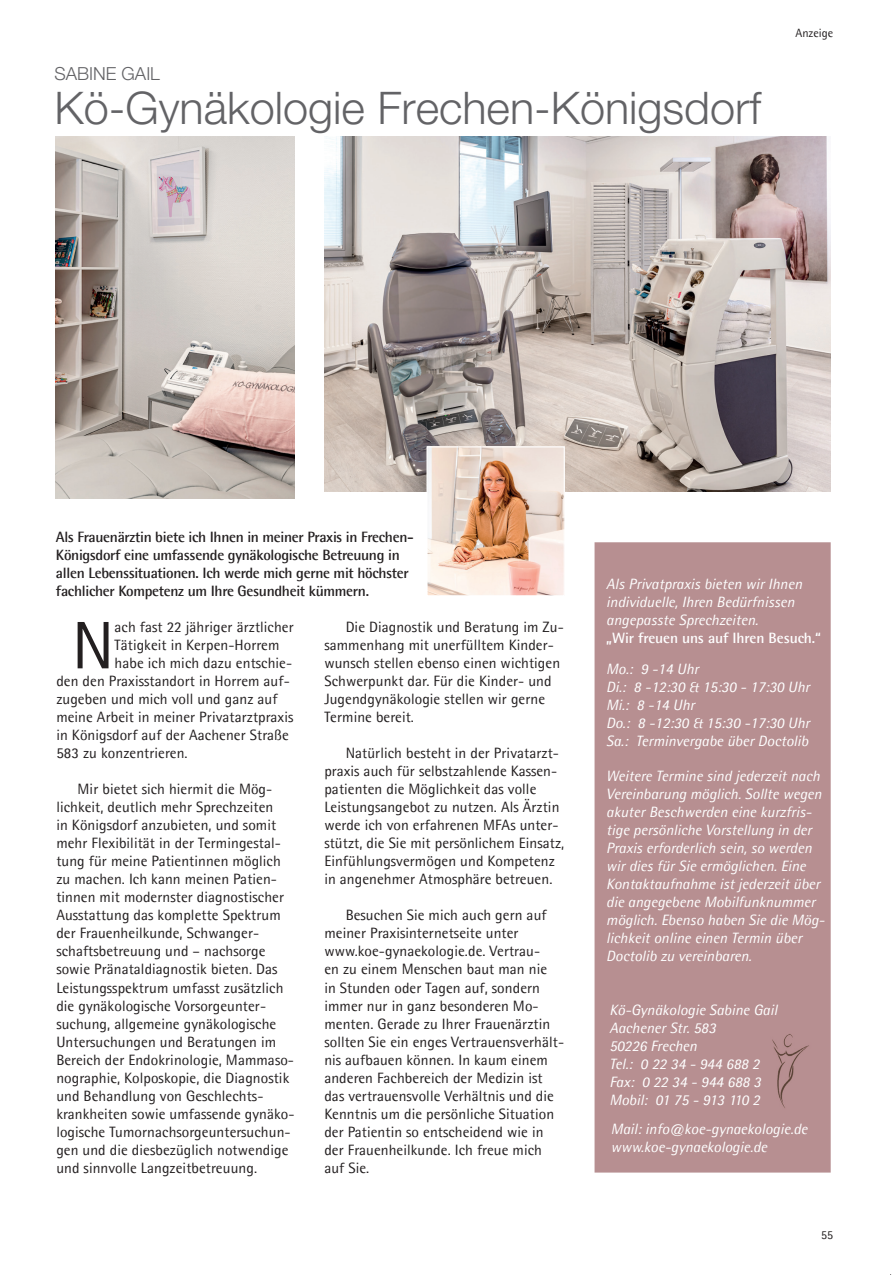
<style>
.page{position:relative;width:896px;height:1275px;background:#fff}
.page>*{position:absolute;margin:0;border:0;box-sizing:border-box;transform-origin:0 0}
.t1{font:67.2px "Agfa Rotis Semisans";color:#231f20}
.t2{font:45px "Helvetica Neue LT 45 Lt";color:#636366}
.t3{font:18px "Helvetica Neue LT 45 Lt";color:#636366}
.t4{font:15px/18px "Agfa Rotis Semisans";letter-spacing:.005em;color:#231f20}
.t5{font:italic 15px/18px "Agfa Rotis Semisans";color:#fff}
.t6{font:700 15px/18px "Agfa Rotis Semisans";letter-spacing:-.02em;color:#231f20}
.t7{font:700 15px "Agfa Rotis Semisans";letter-spacing:-.005em;color:#fff}
.t8{font:12px "Agfa Rotis Semisans";color:#231f20}
</style>
<div class="page">
<div style="left:594px;top:542px;width:236px;height:630px;background:#b78f91"></div>
<img style="left:56px;top:137px;width:239px;height:361px">
<img style="left:324px;top:137px;width:506px;height:354px">
<img style="left:428px;top:448px;width:134px;height:146px">
<div style="left:426px;top:446px;width:138px;height:150px;border:1px solid #fff"></div>
<img style="left:766px;top:1031px;width:47px;height:79px">
<p class="t3" style="left:55px;top:63px;width:107px">SABINE GAIL</p>
<h2 class="t2" style="left:55px;top:80px;width:708px">Kö-Gynäkologie Frechen-Königsdorf</h2>
<p class="t8" style="left:795px;top:26px;width:39px">Anzeige</p>
<p class="t6" style="left:56px;top:528px;width:359px">Als Frauenärztin biete ich Ihnen in meiner Praxis in Frechen-Königsdorf eine umfassende gynäkologische Betreuung in allen Lebenssituationen. Ich werde mich gerne mit höchster fachlicher Kompetenz um Ihre Gesundheit kümmern.</p>
<h1 class="t1" style="left:72px;top:606px;width:44px">N</h1>
<p class="t4" style="left:115px;top:618px;width:181px">ach fast 22 jähriger ärztlicher</p>
<p class="t4" style="left:324px;top:618px;width:241px;text-indent:21px">Die Diagnostik und Beratung im Zu&shy;sammenhang mit unerfülltem Kinder&shy;wunsch stellen ebenso einen wichtigen Schwerpunkt dar. Für die Kinder- und Jugendgynäkologie stellen wir gerne Termine bereit.</p>
<p class="t4" style="left:324px;top:744px;width:241px;text-indent:21px">Natürlich besteht in der Privatarzt&shy;praxis auch für selbstzahlende Kassen&shy;patienten die Möglichkeit das volle Leistungsangebot zu nutzen. Als Ärztin werde ich von erfahrenen MFAs unter&shy;stützt, die Sie mit persönlichem Einsatz, Einfühlungsvermögen und Kompetenz in angenehmer Atmosphäre betreuen.</p>
<p class="t4" style="left:324px;top:906px;width:241px;text-indent:21px">Besuchen Sie mich auch gern auf meiner Praxisinternetseite unter www.koe-gynaekologie.de. Vertrau-<br>en zu einem Menschen baut man nie<br>in Stunden oder Tagen auf, sondern immer nur in ganz besonderen Mo&shy;menten. Gerade zu Ihrer Frauenärztin sollten Sie ein enges Vertrauensverhält&shy;nis aufbauen können. In kaum einem anderen Fachbereich der Medizin ist das vertrauensvolle Verhältnis und die Kenntnis um die persönliche Situation der Patientin so entscheidend wie in der Frauenheilkunde. Ich freue mich auf Sie.</p>
<p class="t4" style="left:115px;top:636px;width:166px">Tätigkeit in Kerpen-Horrem</p>
<p class="t4" style="left:115px;top:654px;width:179px">habe ich mich dazu entschie-</p>
<p class="t4" style="left:56px;top:672px;width:235px">den den Praxisstandort in Horrem auf-</p>
<p class="t4" style="left:56px;top:690px;width:223px">zugeben und mich voll und ganz auf</p>
<p class="t4" style="left:56px;top:708px;width:238px">meine Arbeit in meiner Privatarztpraxis</p>
<p class="t4" style="left:56px;top:726px;width:234px">in Königsdorf auf der Aachener Straße</p>
<p class="t4" style="left:56px;top:744px;width:133px">583 zu konzentrieren.</p>
<p class="t4" style="left:56px;top:780px;width:240px;text-indent:21px">Mir bietet sich hiermit die Mög&shy;lichkeit, deutlich mehr Sprechzeiten<br>in Königsdorf anzubieten, und somit mehr Flexibilität in der Termingestal&shy;tung für meine Patientinnen möglich zu machen. Ich kann meinen Patien&shy;tinnen mit modernster diagnostischer Ausstattung das komplette Spektrum der Frauenheilkunde, Schwanger&shy;schaftsbetreuung und – nachsorge sowie Pränataldiagnostik bieten. Das Leistungsspektrum umfasst zusätzlich die gynäkologische Vorsorgeunter&shy;suchung, allgemeine gynäkologische Untersuchungen und Beratungen im Bereich der Endokrinologie, Mammaso&shy;nographie, Kolposkopie, die Diagnostik und Behandlung von Geschlechts&shy;krankheiten sowie umfassende gynäko&shy;logische Tumornachsorgeuntersuchun&shy;gen und die diesbezüglich notwendige und sinnvolle Langzeitbetreuung.</p>
<p class="t5" style="left:606px;top:574px;width:197px">Als Privatpraxis bieten wir Ihnen individuelle, Ihren Bedürfnissen angepasste Sprechzeiten.</p>
<p class="t7" style="left:606px;top:628px;width:216px">„Wir freuen uns auf Ihren Besuch.“</p>
<p class="t5" style="left:606px;top:659px;width:205px">Mo.: 9 -14 Uhr<br>Di.: 8 -12:30 &amp; 15:30 - 17:30 Uhr<br>Mi.: 8 -14 Uhr<br>Do.: 8 -12:30 &amp; 15:30 -17:30 Uhr<br>Sa.: Terminvergabe über Doctolib</p>
<p class="t5" style="left:606px;top:767px;width:220px">Weitere Termine sind jederzeit nach Vereinbarung möglich. Sollte wegen akuter Beschwerden eine kurzfris&shy;tige persönliche Vorstellung in der Praxis erforderlich sein, so werden wir dies für Sie ermöglichen. Eine Kontaktaufnahme ist jederzeit über die angegebene Mobilfunknummer möglich. Ebenso haben Sie die Mög&shy;lichkeit online einen Termin über Doctolib zu vereinbaren.</p>
<p class="t5" style="left:609px;top:1000px;width:169px">Kö-Gynäkologie Sabine Gail<br>Aachener Str. 583<br>50226 Frechen<br>Tel.: 0 22 34 - 944 688 2<br>Fax: 0 22 34 - 944 688 3<br>Mobil: 01 75 - 913 110 2</p>
<p class="t5" style="left:610px;top:1119px;width:198px">Mail: info@koe-gynaekologie.de www.koe-gynaekologie.de</p>
<p class="t8" style="left:821px;top:1227px;width:14px">55</p>
</div>
